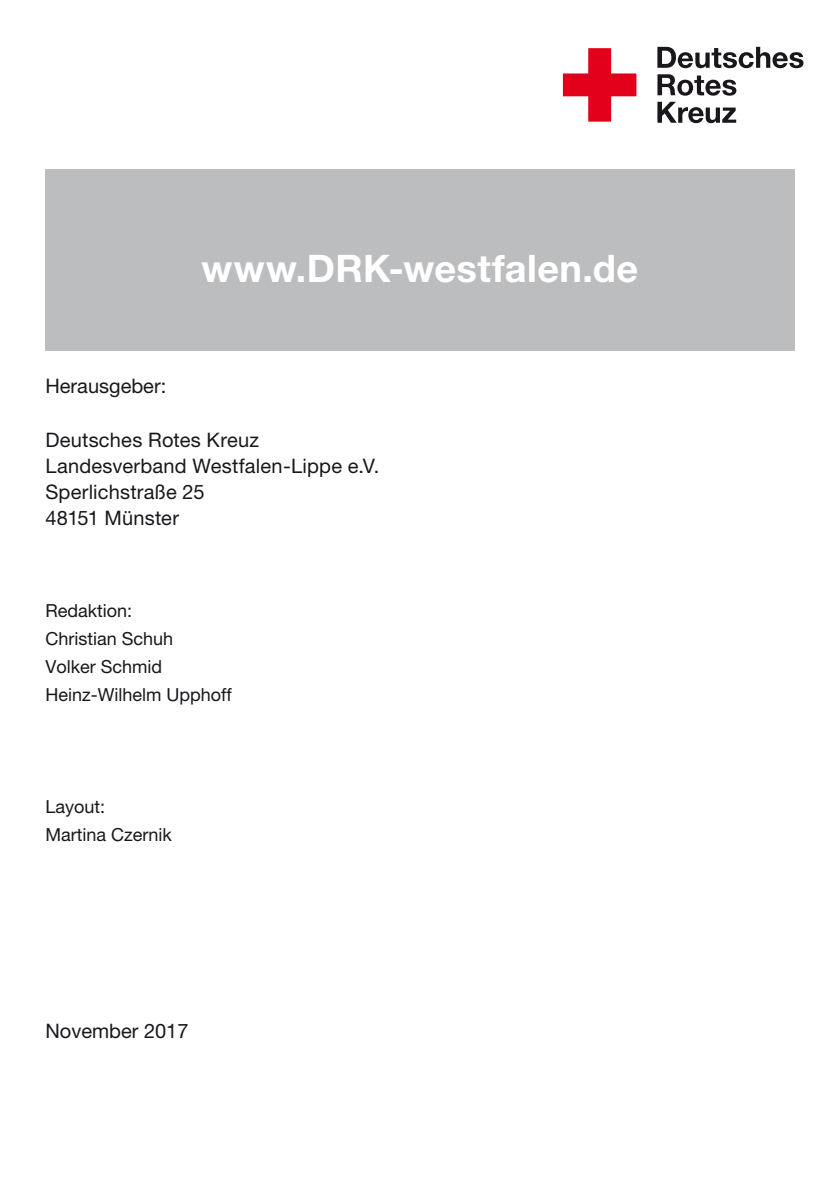
<style>
.page{position:relative;width:840px;height:1191px;background:#fff}
.page>*{position:absolute;margin:0;border:0;box-sizing:border-box;transform-origin:0 0}
.t1{font:700 38px "Helvetica Neue";letter-spacing:.01em;color:#fff}
.t2{font:20px/26px "Helvetica Neue";letter-spacing:.01em;color:#1a171c}
.t3{font:18px/28px "Helvetica Neue";color:#1a171c}
</style>
<div class="page">
<svg style="left:562px;top:48px;width:75px;height:74px"></svg>
<svg style="left:657px;top:47px;width:146px;height:21px"></svg>
<svg style="left:657px;top:74px;width:79px;height:22px"></svg>
<svg style="left:657px;top:102px;width:78px;height:21px"></svg>
<div style="left:45px;top:169px;width:749px;height:182px;background:#bcbdbf"></div>
<h1 class="t1" style="left:201px;top:245px;width:438px">www.DRK-westfalen.de</h1>
<p class="t2" style="left:45px;top:373px;width:122px">Herausgeber:</p>
<p class="t2" style="left:45px;top:427px;width:335px">Deutsches Rotes Kreuz<br>Landesverband Westfalen-Lippe e.V.<br>Sperlichstraße 25<br>48151 Münster</p>
<p class="t3" style="left:45px;top:596px;width:188px">Redaktion:<br>Christian Schuh<br>Volker Schmid<br>Heinz-Wilhelm Upphoff</p>
<p class="t3" style="left:45px;top:793px;width:128px">Layout:<br>Martina Czernik</p>
<p class="t2" style="left:45px;top:1017px;width:145px">November 2017</p>
</div>
